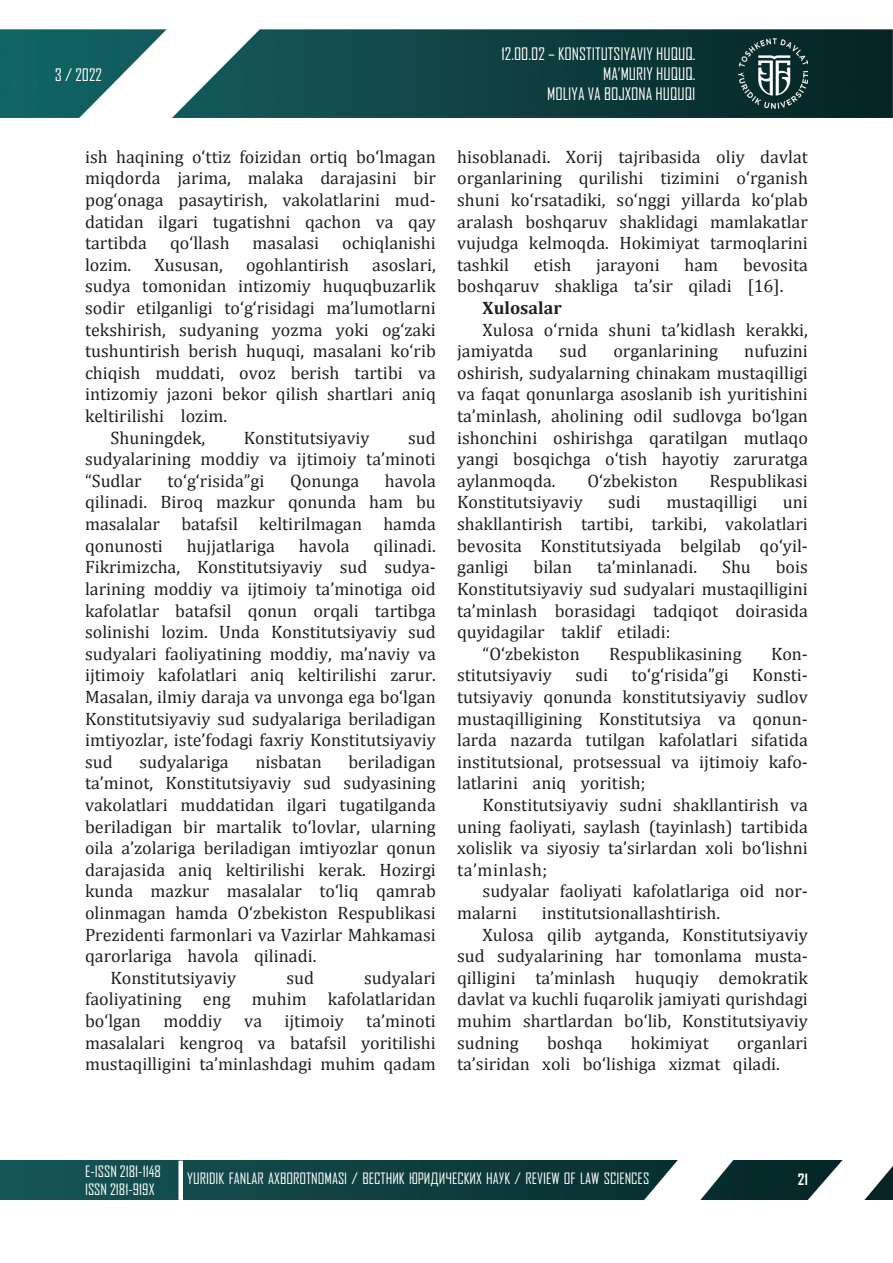
<style>
.page{position:relative;width:893px;height:1263px;background:#fff}
.page>*{position:absolute;margin:0;border:0;box-sizing:border-box;transform-origin:0 0}
.t1{font:18px/21.6px "Cambria";color:#231f20;text-align:justify}
.t2{font:700 18px "Cambria";color:#231f20}
.t3{font:16.5px/19.8px "Agency FB";color:#fff;text-align:right}
.t4{font:15px/18px "Agency FB Cyrillic";color:#fff}
.t5{font:700 15px "Agency FB";color:#fff}
</style>
<div class="page">
<img style="left:0;top:29px;width:893px;height:89px">
<img style="left:738px;top:39px;width:70px;height:69px">
<img style="left:0;top:1161px;width:893px;height:39px">
<div style="left:178px;top:1161px;width:5px;height:39px;background:#fff"></div>
<p class="t3" style="left:55px;top:64px;width:49px">3 / 2022</p>
<p class="t1" style="left:85px;top:146px;width:352px">ish haqining o‘ttiz foizidan ortiq bo‘lmagan miqdorda jarima, malaka darajasini bir pog‘onaga pasaytirish, vakolatlarini mud&shy;datidan ilgari tugatishni qachon va qay tartibda</p>
<p class="t1" style="left:170px;top:232px;width:61px">qo‘llash</p>
<p class="t1" style="left:253px;top:232px;width:68px">masalasi</p>
<p class="t1" style="left:342px;top:232px;width:95px">ochiqlanishi</p>
<p class="t1" style="left:85px;top:254px;width:48px">lozim.</p>
<p class="t1" style="left:155px;top:254px;width:70px">Xususan,</p>
<p class="t1" style="left:246px;top:254px;width:104px">ogohlantirish</p>
<p class="t1" style="left:372px;top:254px;width:65px">asoslari,</p>
<p class="t1" style="left:85px;top:275px;width:352px">sudya tomonidan intizomiy huquqbuzarlik</p>
<p class="t1" style="left:85px;top:297px;width:352px">sodir etilganligi to‘g‘risidagi ma’lumotlarni</p>
<p class="t1" style="left:85px;top:319px;width:352px">tekshirish, sudyaning yozma yoki og‘zaki</p>
<p class="t1" style="left:85px;top:340px;width:352px">tushuntirish berish huquqi, masalani ko‘rib</p>
<p class="t1" style="left:85px;top:362px;width:352px">chiqish muddati, ovoz berish tartibi va</p>
<p class="t1" style="left:85px;top:383px;width:352px">intizomiy jazoni bekor qilish shartlari aniq</p>
<p class="t1" style="left:85px;top:405px;width:144px">keltirilishi lozim.</p>
<p class="t1" style="left:111px;top:427px;width:96px">Shuningdek,</p>
<p class="t1" style="left:244px;top:427px;width:127px">Konstitutsiyaviy</p>
<p class="t1" style="left:85px;top:427px;width:352px;text-indent:323px">sud sudyalarining moddiy va ijtimoiy ta’minoti “Sudlar</p>
<p class="t1" style="left:167px;top:470px;width:99px">to‘g‘risida”gi</p>
<p class="t1" style="left:290px;top:470px;width:71px">Qonunga</p>
<p class="t1" style="left:85px;top:470px;width:352px;text-indent:300px">havola qilinadi. Biroq mazkur qonunda ham bu masalalar batafsil keltirilmagan hamda qonunosti</p>
<p class="t1" style="left:85px;top:535px;width:352px;text-indent:289px">qilinadi.<br>Fikrimizcha, Konstitutsiyaviy sud sudya&shy;larining moddiy va ijtimoiy ta’minotiga oid kafolatlar batafsil qonun orqali tartibga solinishi lozim. Unda Konstitutsiyaviy sud sudyalari faoliyatining moddiy, ma’naviy va ijtimoiy kafolatlari aniq keltirilishi zarur.<br>Masalan, ilmiy daraja va unvonga ega bo‘lgan Konstitutsiyaviy sud sudyalariga beriladigan imtiyozlar, iste’fodagi faxriy Konstitutsiyaviy sud</p>
<p class="t1" style="left:187px;top:535px;width:90px">hujjatlariga</p>
<p class="t1" style="left:299px;top:535px;width:53px">havola</p>
<p class="t1" style="left:139px;top:751px;width:91px">sudyalariga</p>
<p class="t1" style="left:255px;top:751px;width:68px">nisbatan</p>
<p class="t1" style="left:348px;top:751px;width:89px">beriladigan</p>
<p class="t1" style="left:85px;top:772px;width:352px">ta’minot, Konstitutsiyaviy sud sudyasining</p>
<p class="t1" style="left:85px;top:794px;width:352px">vakolatlari muddatidan ilgari tugatilganda</p>
<p class="t1" style="left:85px;top:815px;width:352px">beriladigan bir martalik to‘lovlar, ularning</p>
<p class="t1" style="left:85px;top:837px;width:352px">oila a’zolariga beriladigan imtiyozlar qonun</p>
<p class="t1" style="left:85px;top:859px;width:352px">darajasida aniq keltirilishi kerak. Hozirgi</p>
<p class="t1" style="left:85px;top:880px;width:352px">kunda mazkur masalalar to‘liq qamrab</p>
<p class="t1" style="left:85px;top:902px;width:352px">olinmagan hamda O‘zbekiston Respublikasi</p>
<p class="t1" style="left:85px;top:923px;width:352px">Prezidenti farmonlari va Vazirlar Mahkamasi</p>
<p class="t1" style="left:85px;top:945px;width:233px">qarorlariga havola qilinadi.</p>
<p class="t1" style="left:111px;top:967px;width:127px">Konstitutsiyaviy</p>
<p class="t1" style="left:286px;top:967px;width:29px">sud</p>
<p class="t1" style="left:85px;top:967px;width:352px;text-indent:279px">sudyalari faoliyatining eng muhim kafolatlaridan bo‘lgan moddiy va ijtimoiy ta’minoti masalalari kengroq va batafsil yoritilishi mustaqilligini ta’minlashdagi muhim qadam</p>
<p class="t3" style="left:502px;top:44px;width:195px">12.00.02 – KONSTITUTSIYAVIY HUQUQ.<br>MA’MURIY HUQUQ.<br>MOLIYA VA BOJXONA HUQUQI</p>
<p class="t1" style="left:457px;top:146px;width:352px">hisoblanadi. Xorij tajribasida oliy davlat organlarining qurilishi tizimini o‘rganish shuni ko‘rsatadiki, so‘nggi yillarda ko‘plab aralash boshqaruv shaklidagi mamlakatlar vujudga kelmoqda. Hokimiyat tarmoqlarini tashkil</p>
<p class="t1" style="left:457px;top:254px;width:352px;text-indent:286px">bevosita boshqaruv shakliga ta’sir qiladi [16].</p>
<p class="t2" style="left:483px;top:295px;width:81px">Xulosalar</p>
<p class="t1" style="left:457px;top:319px;width:352px;text-indent:26px">Xulosa o‘rnida shuni ta’kidlash kerakki, jamiyatda</p>
<p class="t1" style="left:534px;top:254px;width:39px">etish</p>
<p class="t1" style="left:596px;top:254px;width:65px">jarayoni</p>
<p class="t1" style="left:684px;top:254px;width:35px">ham</p>
<p class="t1" style="left:457px;top:340px;width:352px;text-indent:287px">nufuzini oshirish, sudyalarning chinakam mustaqilligi va faqat qonunlarga asoslanib ish yuritishini ta’minlash, aholining odil sudlovga bo‘lgan ishonchini oshirishga qaratilgan mutlaqo yangi bosqichga o‘tish hayotiy zaruratga aylanmoqda.</p>
<p class="t1" style="left:559px;top:340px;width:29px">sud</p>
<p class="t1" style="left:613px;top:340px;width:106px">organlarining</p>
<p class="t1" style="left:587px;top:470px;width:92px">O‘zbekiston</p>
<p class="t1" style="left:710px;top:470px;width:100px">Respublikasi</p>
<p class="t1" style="left:457px;top:491px;width:127px">Konstitutsiyaviy</p>
<p class="t1" style="left:608px;top:491px;width:34px">sudi</p>
<p class="t1" style="left:666px;top:491px;width:93px">mustaqilligi</p>
<p class="t1" style="left:457px;top:491px;width:352px;text-indent:326px">uni shakllantirish tartibi, tarkibi, vakolatlari bevosita Konstitutsiyada belgilab qo‘yil&shy;ganligi</p>
<p class="t1" style="left:534px;top:556px;width:40px">bilan</p>
<p class="t1" style="left:597px;top:556px;width:102px">ta’minlanadi.</p>
<p class="t1" style="left:722px;top:556px;width:30px">Shu</p>
<p class="t1" style="left:776px;top:556px;width:34px">bois</p>
<p class="t1" style="left:457px;top:578px;width:352px">Konstitutsiyaviy sud sudyalari mustaqilligini</p>
<p class="t1" style="left:457px;top:599px;width:352px">ta’minlash borasidagi tadqiqot doirasida</p>
<p class="t1" style="left:457px;top:621px;width:215px">quyidagilar taklif etiladi:</p>
<p class="t1" style="left:483px;top:643px;width:99px">“O‘zbekiston</p>
<p class="t1" style="left:609px;top:643px;width:134px">Respublikasining</p>
<p class="t1" style="left:771px;top:643px;width:38px">Kon-</p>
<p class="t1" style="left:457px;top:664px;width:96px">s ti tutsiyaviy</p>
<p class="t1" style="left:575px;top:664px;width:34px">sudi</p>
<p class="t1" style="left:631px;top:664px;width:99px">to‘g‘risida”gi</p>
<p class="t1" style="left:457px;top:664px;width:352px;text-indent:295px">Konsti&shy;tutsiyaviy qonunda konstitutsiyaviy sud lov mus taqilligining Konstitutsiya va qonun&shy;larda nazarda tutilgan kafolatlari sifatida institutsional, protsessual va ijtimoiy kafo&shy;latlarini aniq yoritish;</p>
<p class="t1" style="left:457px;top:794px;width:352px;text-indent:26px">Konstitutsiyaviy sudni shakllantirish va uning faoliyati, saylash (tayinlash) tartibida xolislik va siyosiy ta’sirlardan xoli bo‘lishni ta’minlash;</p>
<p class="t1" style="left:457px;top:880px;width:352px;text-indent:26px">sudyalar faoliyati kafolatlariga oid nor&shy;malarni</p>
<p class="t1" style="left:542px;top:902px;width:180px">institutsionallashtirish.</p>
<p class="t1" style="left:483px;top:923px;width:327px">Xulosa qilib aytganda, Konstitutsiyaviy</p>
<p class="t1" style="left:457px;top:945px;width:352px">sud sudyalarining har tomonlama musta-</p>
<p class="t1" style="left:457px;top:967px;width:352px">qilligini ta’minlash huquqiy demokratik</p>
<p class="t1" style="left:457px;top:988px;width:352px">davlat va kuchli fuqarolik jamiyati qurishdagi</p>
<p class="t1" style="left:457px;top:1010px;width:352px">muhim shartlardan bo‘lib, Konstitutsiyaviy</p>
<p class="t1" style="left:457px;top:1031px;width:63px">sudning</p>
<p class="t1" style="left:547px;top:1031px;width:57px">boshqa</p>
<p class="t1" style="left:631px;top:1031px;width:79px">hokimiyat</p>
<p class="t1" style="left:457px;top:1031px;width:352px;text-indent:280px">organlari ta’siridan xoli bo‘lishiga xizmat qiladi.</p>
<p class="t4" style="left:85px;top:1162px;width:77px">E-ISSN 2181-1148<br>ISSN 2181-919Х</p>
<p class="t4" style="left:187px;top:1169px;width:463px">YURIDIK FANLAR AXBOROTNOMASI / ВЕСТНИК ЮРИДИЧЕСКИХ НАУК / REVIEW OF LAW SCIENCES</p>
<p class="t5" style="left:798px;top:1170px;width:12px">21</p>
</div>
